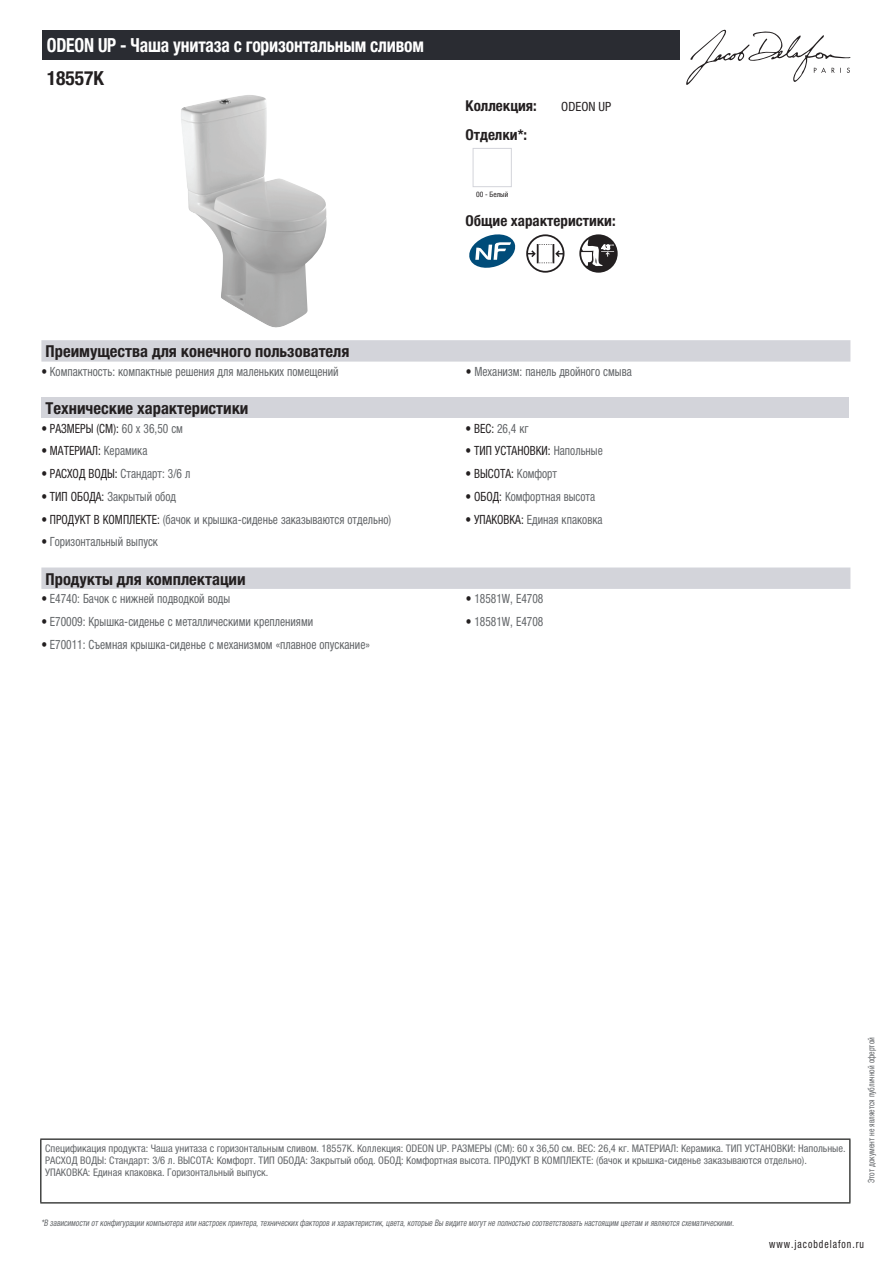
<style>
.page{position:relative;width:893px;height:1263px;background:#fff}
.page>*{position:absolute;margin:0;border:0;box-sizing:border-box;transform-origin:0 0}
.t1{font:700 condensed 19.5px "Helvetica Neue LTCYR";letter-spacing:-.01em;color:#fff;scale:.9 1}
.t2{font:700 condensed 19.5px "Helvetica Neue LTCYR";color:#231f20}
.t3{font:700 condensed 16.5px "Helvetica Neue LTCYR";color:#231f20}
.t4{font:700 condensed 15px "Helvetica Neue LTCYR";color:#231f20}
.t5{font:condensed 12.75px "Helvetica Neue LTCYR";color:#626568;scale:.9 1}
.t6{font:condensed 12.75px "Helvetica Neue LTCYR";color:#231f20;scale:.9 1}
.t7{font:condensed 12.75px "Helvetica Neue LTCYR";color:#231f20}
.t8{font:condensed 11.25px "Helvetica Neue LTCYR";letter-spacing:.1em;color:#231f20;scale:.87 1}
.t9{font:condensed 10.5px/12px "Helvetica Neue LTCYR";color:#626568}
.t10{font:italic condensed 9px "Helvetica Neue LTCYR";color:#626568;scale:.87 1}
.t11{font:condensed 9px "Helvetica Neue LTCYR";color:#626568;scale:.87 1}
.t12{font:condensed 7.5px "Helvetica Neue LTCYR";color:#231f20}
.t13{font:700 2.85px "Helvetica";color:#fff}
.s1{color:#231f20}
.s2{color:#626568}
</style>
<div class="page">
<svg style="left:686px;top:30px;width:164px;height:55px"></svg>
<img style="left:181px;top:95px;width:145px;height:233px">
<div style="left:473px;top:148px;width:39px;height:39px;border:1px solid #d3d4da"></div>
<svg style="left:469px;top:234px;width:46px;height:34px"></svg>
<svg style="left:526px;top:234px;width:38px;height:39px"></svg>
<svg style="left:579px;top:234px;width:39px;height:39px"></svg>
<svg style="left:581px;top:239px;width:33px;height:27px"></svg>
<div style="left:41px;top:340px;width:809px;height:22px;background:#d3d4da"></div>
<div style="left:41px;top:397px;width:808px;height:21px;background:#d3d4da"></div>
<div style="left:41px;top:567px;width:809px;height:22px;background:#d3d4da"></div>
<div style="left:43px;top:30px;width:637px;height:30px;background:#2a2c32"></div>
<hr style="left:40px;top:1138px;width:810px;height:2px;background:#040503">
<hr style="left:40px;top:1140px;width:1px;height:62px;background:#040503">
<hr style="left:849px;top:1140px;width:1px;height:62px;background:#040503">
<hr style="left:40px;top:1202px;width:810px;height:1px;background:#040503">
<h1 class="t1" style="left:47px;top:34px;width:421px">ODEON UP - Чаша унитаза с горизонтальным сливом</h1>
<h1 class="t2" style="left:47px;top:67px;width:59px">18557K</h1>
<p class="t4" style="left:466px;top:97px;width:73px">Коллекция:</p>
<p class="t7" style="left:561px;top:99px;width:52px">ODEON UP</p>
<p class="t4" style="left:466px;top:126px;width:63px">Отделки*:</p>
<p class="t12" style="left:476px;top:190px;width:34px">00 - Белый</p>
<p class="t4" style="left:466px;top:212px;width:152px">Общие характеристики:</p>
<p class="t13" style="left:610px;top:243px;width:6px">cm</p>
<p class="t3" style="left:46px;top:342px;width:305px">Преимущества для конечного пользователя</p>
<p class="t5" style="left:41px;top:364px;width:332px"><span class="s1">•</span> Компактность: компактные решения для маленьких помещений</p>
<p class="t5" style="left:466px;top:364px;width:186px"><span class="s1">•</span> Механизм: панель двойного смыва</p>
<p class="t3" style="left:46px;top:399px;width:204px">Технические характеристики</p>
<p class="t6" style="left:41px;top:421px;width:159px">• РАЗМЕРЫ (СМ): <span class="s2">60 x 36,50 см</span></p>
<p class="t5" style="left:466px;top:421px;width:72px"><span class="s1">• ВЕС:</span> 26,4 кг</p>
<p class="t6" style="left:41px;top:444px;width:119px">• МАТЕРИАЛ: <span class="s2">Керамика</span></p>
<p class="t6" style="left:466px;top:444px;width:154px">• ТИП УСТАНОВКИ: <span class="s2">Напольные</span></p>
<p class="t5" style="left:41px;top:466px;width:167px"><span class="s1">• РАСХОД ВОДЫ:</span> Стандарт: 3/6 л</p>
<p class="t6" style="left:466px;top:466px;width:103px">• ВЫСОТА: <span class="s2">Комфорт</span></p>
<p class="t5" style="left:41px;top:489px;width:151px"><span class="s1">• ТИП ОБОДА:</span> Закрытый обод</p>
<p class="t5" style="left:466px;top:489px;width:146px"><span class="s1">• ОБОД:</span> Комфортная высота</p>
<p class="t5" style="left:41px;top:512px;width:390px"><span class="s1">• ПРОДУКТ В КОМПЛЕКТЕ:</span> (бачок и крышка-сиденье заказываются отдельно)</p>
<p class="t5" style="left:466px;top:512px;width:154px"><span class="s1">• УПАКОВКА:</span> Единая кпаковка</p>
<p class="t5" style="left:41px;top:535px;width:131px"><span class="s1">•</span> Горизонтальный выпуск</p>
<p class="t3" style="left:46px;top:570px;width:202px">Продукты для комплектации</p>
<p class="t5" style="left:41px;top:591px;width:211px"><span class="s1">•</span> E4740: Бачок c нижней подводкой воды</p>
<p class="t5" style="left:466px;top:591px;width:88px"><span class="s1">•</span> 18581W, E4708</p>
<p class="t5" style="left:41px;top:614px;width:304px"><span class="s1">•</span> E70009: Крышка-сиденье с металлическими креплениями</p>
<p class="t5" style="left:466px;top:614px;width:88px"><span class="s1">•</span> 18581W, E4708</p>
<p class="t5" style="left:41px;top:637px;width:367px"><span class="s1">•</span> E70011: Съемная крышка-сиденье с механизмом «плавное опускание»</p>
<p class="t9" style="left:45px;top:1142px;width:802px">Спецификация продукта: Чаша унитаза с горизонтальным сливом. 18557K. Коллекция: ODEON UP. РАЗМЕРЫ (СМ): 60 x 36,50 см. ВЕС: 26,4 кг. МАТЕРИАЛ: Керамика. ТИП УСТАНОВКИ: Напольные.<br>РАСХОД ВОДЫ: Стандарт: 3/6 л. ВЫСОТА: Комфорт. ТИП ОБОДА: Закрытый обод. ОБОД: Комфортная высота. ПРОДУКТ В КОМПЛЕКТЕ: (бачок и крышка-сиденье заказываются отдельно).<br>УПАКОВКА: Единая кпаковка. Горизонтальный выпуск.</p>
<p class="t10" style="left:41px;top:1218px;width:800px">*В зависимости отконфигурации компьютера или настроек принтера,техническихфакторов и характеристик,цвета,которые Вы видите могутне полностью соответствоватьнастоящим цветам и являются схематическими.</p>
<p class="t11" style="left:866px;top:1183px;width:169px;rotate:-90deg">Этот документ не является публичной офертой</p>
<p class="t8" style="left:769px;top:1237px;width:110px">www.jacobdelafon.ru</p>
</div>
